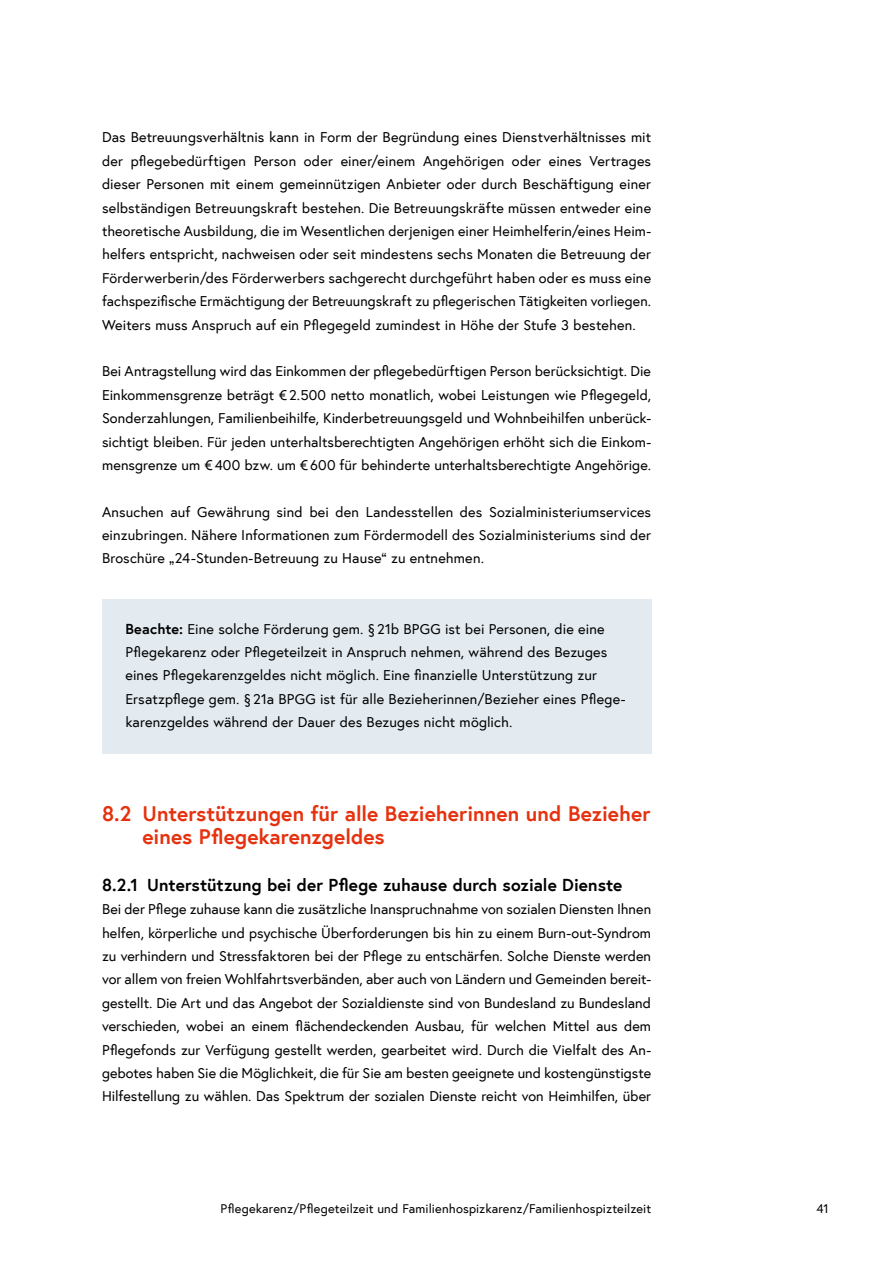
<style>
.page{position:relative;width:893px;height:1263px;background:#fff}
.page>*{position:absolute;margin:0;border:0;box-sizing:border-box;transform-origin:0 0}
.t1{font:700 21px/23.2px "Europa Austria";letter-spacing:.005em;color:#e5310e}
.t2{font:700 17.25px "Europa Austria";letter-spacing:.005em;color:#000}
.p_Abstand_danach{font:14.4px/23.4px "Europa Austria";letter-spacing:.005em;color:#000;text-align:justify}
.Infobox_p_Infobox_ohne_h_h2_danach{font:14.4px/23.4px "Europa Austria";letter-spacing:.01em;color:#000}
.t3{font:12.75px "Europa Austria";letter-spacing:.01em;color:#000}
.s1{font-weight:700}
</style>
<div class="page">
<div style="left:102px;top:599px;width:549px;height:155px;background:#e4ebf0"></div>
<p class="p_Abstand_danach" style="left:102px;top:125px;width:551px">Das Betreuungsverhältnis kann in Form der Begründung eines Dienstverhältnisses mit der pflegebedürftigen Person oder einer/einem Angehörigen oder eines Vertrages dieser Personen mit einem gemeinnützigen Anbieter oder durch Beschäftigung einer selbständigen Betreuungskraft bestehen. Die Betreuungskräfte müssen entweder eine theoretische Ausbildung, die im Wesentlichen derjenigen einer Heimhelferin/eines Heim&shy;helfers entspricht, nachweisen oder seit mindestens sechs Monaten die Betreuung der Förderwerberin/des Förderwerbers sachgerecht durchgeführt haben oder es muss eine fachspezifische Ermächtigung der Betreuungskraft zu pflegerischen Tätigkeiten vorliegen.<br>Weiters muss Anspruch auf ein Pflegegeld zumindest in Höhe der Stufe 3 bestehen.</p>
<p class="p_Abstand_danach" style="left:102px;top:359px;width:551px">Bei Antragstellung wird das Einkommen der pflegebedürftigen Person berücksichtigt. Die Einkommensgrenze beträgt €2.500 netto monatlich, wobei Leistungen wie Pflegegeld, Sonderzahlungen, Familienbeihilfe, Kinderbetreuungsgeld und Wohnbeihilfen unberück&shy;sichtigt bleiben. Für jeden unterhaltsberechtigten Angehörigen erhöht sich die Einkom&shy;mensgrenze um €400 bzw. um €600 für behinderte unterhaltsberechtigte Angehörige.</p>
<p class="p_Abstand_danach" style="left:102px;top:500px;width:551px">Ansuchen auf Gewährung sind bei den Landesstellen des Sozialministeriumservices einzubringen. Nähere Informationen zum Fördermodell des Sozialministeriums sind der Broschüre „24-Stunden-Betreuung zu Hause“ zu entnehmen.</p>
<p class="Infobox_p_Infobox_ohne_h_h2_danach" style="left:125px;top:617px;width:502px"><span class="s1">Beachte:</span> Eine solche Förderung gem. § 21b BPGG ist bei Personen, die eine Pflegekarenz oder Pflegeteilzeit in Anspruch nehmen, während des Bezuges eines Pflegekarenzgeldes nicht möglich. Eine finanzielle Unterstützung zur Ersatzpflege gem. § 21a BPGG ist für alle Bezieherinnen/Bezieher eines Pflege&shy;karenzgeldes während der Dauer des Bezuges nicht möglich.</p>
<h2 class="t1" style="left:143px;top:801px;width:509px;text-indent:-40px">8.2 Unterstützungen für alle Bezieherinnen und Bezieher eines Pflegekarenzgeldes</h2>
<h3 class="t2" style="left:102px;top:873px;width:522px">8.2.1 Unterstützung bei der Pflege zuhause durch soziale Dienste</h3>
<p class="p_Abstand_danach" style="left:102px;top:897px;width:551px">Bei der Pflege zuhause kann die zusätzliche Inanspruchnahme von sozialen Diensten Ihnen helfen, körperliche und psychische Überforderungen bis hin zu einem Burn-out-Syndrom zu verhindern und Stressfaktoren bei der Pflege zu entschärfen. Solche Dienste werden vor allem von freien Wohlfahrtsverbänden, aber auch von Ländern und Gemeinden bereit&shy;gestellt. Die Art und das Angebot der Sozialdienste sind von Bundesland zu Bundesland verschieden, wobei an einem flächendeckenden Ausbau, für welchen Mittel aus dem Pflegefonds zur Verfügung gestellt werden, gearbeitet wird. Durch die Vielfalt des An&shy;gebotes haben Sie die Möglichkeit, die für Sie am besten geeignete und kostengünstigste Hilfestellung zu wählen. Das Spektrum der sozialen Dienste reicht von Heimhilfen, über</p>
<p class="t3" style="left:220px;top:1200px;width:432px">Pflegekarenz/Pflegeteilzeit und Familienhospizkarenz/Familienhospizteilzeit</p>
<p class="t3" style="left:816px;top:1200px;width:14px">41</p>
</div>
